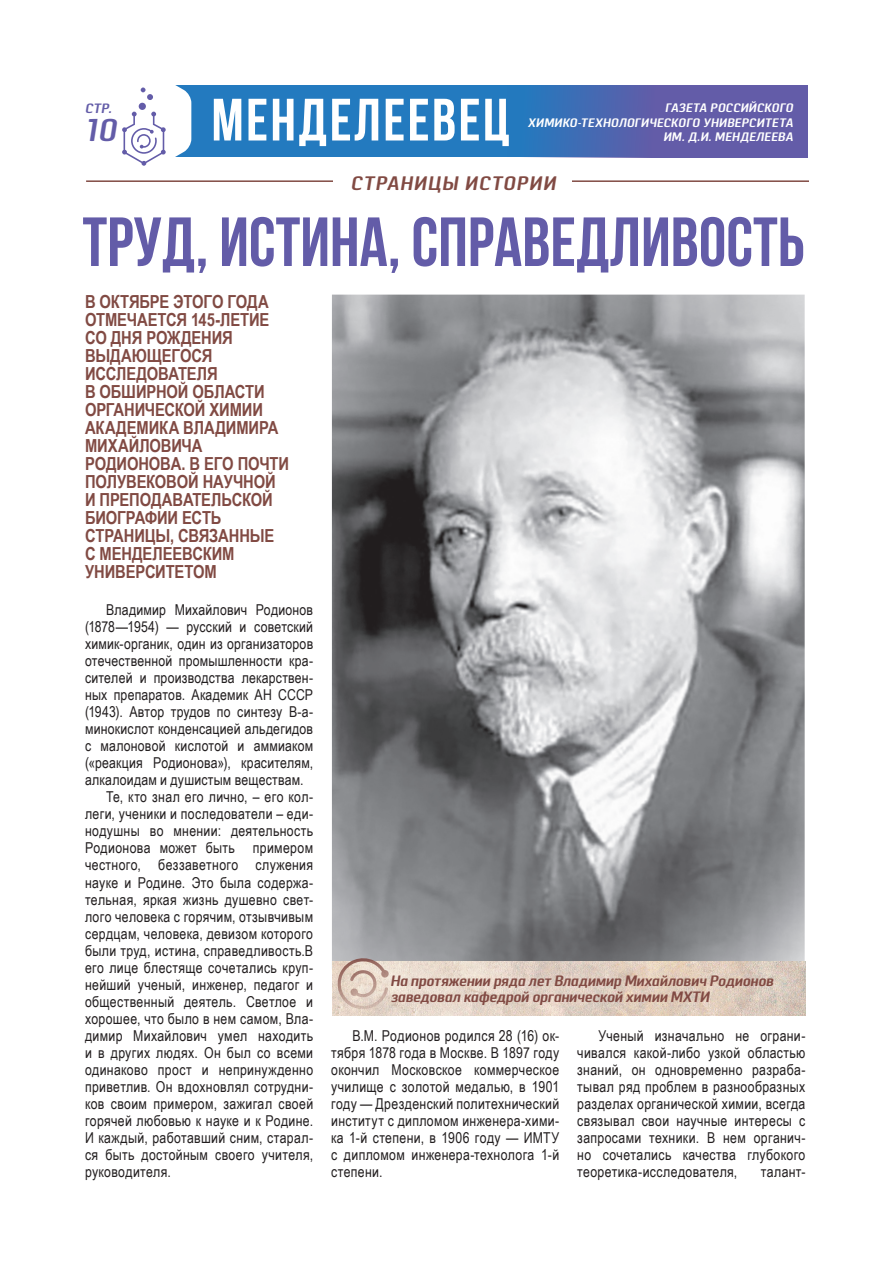
<style>
.page{position:relative;width:893px;height:1263px;background:#fff}
.page>*{position:absolute;margin:0;border:0;box-sizing:border-box;transform-origin:0 0}
.зАГОЛОВОК{font:700 69.3px "Bebas Neue";color:#635ca8}
.t1{font:700 59.55px "Bebas Neue";letter-spacing:.04em;color:#fff}
.t2{font:italic 600 31.5px "Pancetta Pro";color:#635ca8}
.ЛИД{font:italic 600 19.5px "Pancetta Pro";letter-spacing:.08em;color:#814a43}
.Основной_текст{font:700 18px/18px "Arial Narrow";letter-spacing:-.01em;color:#814a43}
.Основной_текст-2{font:15px/17px "Arial Narrow";letter-spacing:.02em;color:#231f20;text-align:justify}
.ЛИД-2{font:italic 600 15px/16.2px "Pancetta Pro";color:#814a43}
.t3{font:italic 600 13.5px "Pancetta Pro";color:#635ca8}
.t4{font:italic 600 12.3px/14.7px "Pancetta Pro";letter-spacing:.04em;color:#fff;text-align:right}
</style>
<div class="page">
<div style="left:143px;top:86px;width:663px;height:71px;background:#237abf"></div>
<svg style="left:508px;top:85px;width:300px;height:72px;fill:#635ca8"></svg>
<svg style="left:122px;top:85px;width:69px;height:81px"></svg>
<img style="left:332px;top:295px;width:473px;height:666px">
<img style="left:332px;top:961px;width:473px;height:54px">
<hr style="left:86px;top:180px;width:723px;height:2px;background:#814a43">
<div style="left:334px;top:175px;width:238px;height:26px;background:#fff"></div>
<svg style="left:334px;top:955px;width:55px;height:58px;background:#d6c4b9"></svg>
<p class="t3" style="left:85px;top:100px;width:28px">СТР.</p>
<h3 class="t2" style="left:85px;top:113px;width:32px">10</h3>
<h2 class="t1" style="left:211px;top:87px;width:300px">МЕНДЕЛЕЕВЕЦ</h2>
<p class="t4" style="left:528px;top:100px;width:266px">ГАЗЕТА РОССИЙСКОГО<br>ХИМИКО-ТЕХНОЛОГИЧЕСКОГО УНИВЕРСИТЕТА<br>ИМ. Д.И. МЕНДЕЛЕЕВА</p>
<p class="ЛИД" style="left:351px;top:172px;width:206px">СТРАНИЦЫ ИСТОРИИ</p>
<p class="зАГОЛОВОК" style="left:83px;top:204px;width:724px">ТРУД, ИСТИНА, СПРАВЕДЛИВОСТЬ</p>
<p class="Основной_текст" style="left:85px;top:291px;width:206px">В ОКТЯБРЕ ЭТОГО ГОДА<br>ОТМЕЧАЕТСЯ 145-ЛЕТИЕ<br>СО ДНЯ РОЖДЕНИЯ<br>ВЫДАЮЩЕГОСЯ<br>ИССЛЕДОВАТЕЛЯ<br>В ОБШИРНОЙ ОБЛАСТИ<br>ОРГАНИЧЕСКОЙ ХИМИИ<br>АКАДЕМИКА ВЛАДИМИРА<br>МИХАЙЛОВИЧА<br>РОДИОНОВА. В ЕГО ПОЧТИ<br>ПОЛУВЕКОВОЙ НАУЧНОЙ<br>И ПРЕПОДАВАТЕЛЬСКОЙ<br>БИОГРАФИИ ЕСТЬ<br>СТРАНИЦЫ, СВЯЗАННЫЕ<br>С МЕНДЕЛЕЕВСКИМ<br>УНИВЕРСИТЕТОМ</p>
<p class="Основной_текст-2" style="left:85px;top:601px;width:230px;text-indent:21px">Владимир Михайлович Родионов (1878—1954) — русский и советский химик-органик, один из организаторов отечественной промышленности кра&shy;сителей и производства лекарствен&shy;ных препаратов. Академик АН СССР (1943). Автор трудов по синтезу В-а&shy;минокислот конденсацией альдегидов с малоновой кислотой и аммиаком («реакция Родионова»), красителям, алкалоидам и душистым веществам.</p>
<p class="Основной_текст-2" style="left:85px;top:788px;width:230px;text-indent:21px">Те, кто знал его лично, – его кол&shy;леги, ученики и последователи – еди&shy;нодушны во мнении: деятельность Родионова может быть примером честного, беззаветного служения науке и Родине. Это была содержа&shy;тельная, яркая жизнь душевно свет&shy;лого человека с горячим, отзывчивым сердцам, человека, девизом которого были труд, истина, справедливость.В его лице блестяще сочетались круп&shy;нейший ученый, инженер, педагог и общественный деятель. Светлое и хорошее, что было в нем самом, Вла&shy;димир Михайлович умел находить и в других людях. Он был со всеми одинаково прост и непринужденно приветлив. Он вдохновлял сотрудни&shy;ков своим примером, зажигал своей горячей любовью к науке и к Родине.<br>И каждый, работавший сним, старал&shy;ся быть достойным своего учителя, руководителя.</p>
<p class="ЛИД-2" style="left:390px;top:972px;width:385px">На протяжении ряда лет Владимир Михайлович Родионов заведовал кафедрой органической химии МХТИ</p>
<p class="Основной_текст-2" style="left:331px;top:1026px;width:230px;text-indent:21px">В.М. Родионов родился 28 (16) ок&shy;тября 1878 года в Москве. В 1897 году окончил Московское коммерческое училище с золотой медалью, в 1901 году — Дрезденский политехнический институт с дипломом инженера-хими&shy;ка 1-й степени, в 1906 году — ИМТУ с дипломом инженера-технолога 1-й степени.</p>
<p class="Основной_текст-2" style="left:577px;top:1026px;width:230px;text-indent:21px">Ученый изначально не ограни&shy;чивался какой-либо узкой областью знаний, он одновременно разраба&shy;тывал ряд проблем в разнообразных разделах органической химии, всегда связывал свои научные интересы с запросами техники. В нем органич&shy;но сочетались качества глубокого теоретика-исследователя,</p>
<p class="Основной_текст-2" style="left:761px;top:1162px;width:46px">талант-</p>
</div>
